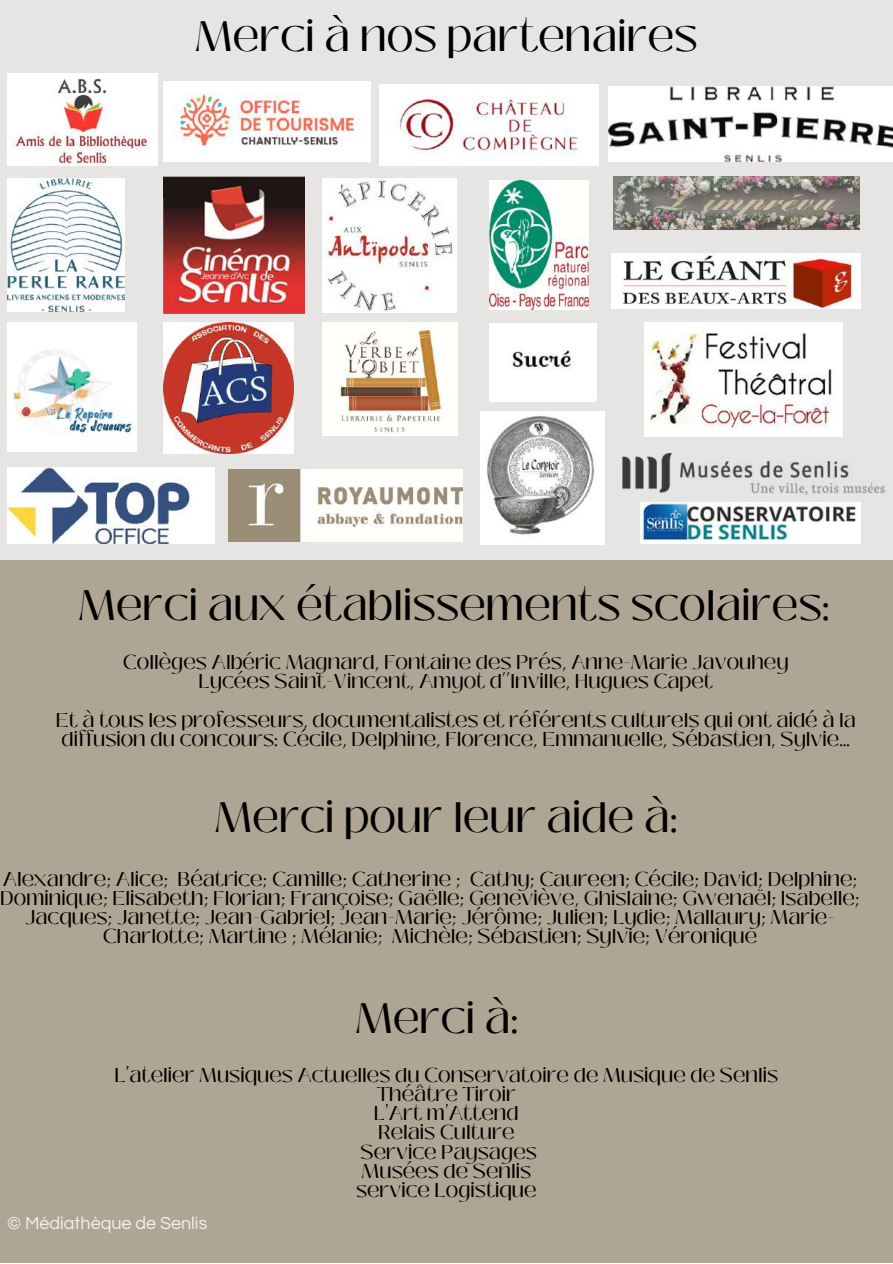
<style>
.page{position:relative;width:893px;height:1264px;background:#fff}
.page>*{position:absolute;margin:0;border:0;box-sizing:border-box;transform-origin:0 0}
.t1{font:42.45px "Black Mango";color:#000}
.t2{font:19.95px/19px "Black Mango";color:#000;text-align:center}
.t3{font:18px "Questrial";color:#f4f0ec}
</style>
<div class="page">
<div style="left:0;top:0;width:892px;height:1262px;background:#e6e5e4"></div>
<div style="left:0;top:560px;width:892px;height:702px;background:#afa595"></div>
<img style="left:7px;top:74px;width:151px;height:91px">
<img style="left:608px;top:87px;width:284px;height:74px">
<img style="left:163px;top:322px;width:130px;height:131px">
<img style="left:163px;top:176px;width:142px;height:137px">
<img style="left:163px;top:81px;width:207px;height:80px">
<img style="left:7px;top:178px;width:117px;height:134px">
<img style="left:322px;top:322px;width:135px;height:113px">
<img style="left:7px;top:322px;width:129px;height:130px">
<img style="left:489px;top:324px;width:107px;height:77px">
<img style="left:322px;top:179px;width:134px;height:133px">
<img style="left:480px;top:411px;width:124px;height:133px">
<img style="left:614px;top:176px;width:245px;height:53px">
<img style="left:7px;top:467px;width:207px;height:76px">
<img style="left:379px;top:84px;width:220px;height:81px">
<img style="left:644px;top:322px;width:198px;height:114px">
<img style="left:611px;top:253px;width:249px;height:55px">
<img style="left:228px;top:469px;width:234px;height:72px">
<img style="left:489px;top:180px;width:99px;height:129px">
<img style="left:640px;top:502px;width:219px;height:41px">
<img style="left:680px;top:461px;width:204px;height:33px">
<img style="left:622px;top:453px;width:49px;height:40px">
<h1 class="t1" style="left:195px;top:5px;width:504px">Merci à nos partenaires</h1>
<h1 class="t1" style="left:78px;top:573px;width:753px">Merci aux établissements scolaires:</h1>
<p class="t2" style="left:123px;top:653px;width:667px">Collèges Albéric Magnard, Fontaine des Prés, Anne-Marie Javouhey<br>Lycées Saint-Vincent, Amyot d’’Inville, Hugues Capet</p>
<p class="t2" style="left:56px;top:710px;width:801px;text-align:left">Et à tous les professeurs, documentalistes et référents culturels qui ont aidé à la diffusion du concours: Cécile, Delphine, Florence, Emmanuelle, Sébastien, Sylvie…</p>
<h1 class="t1" style="left:214px;top:785px;width:465px">Merci pour leur aide à:</h1>
<p class="t2" style="left:0;top:869px;width:861px">Alexandre; Alice; Béatrice; Camille; Catherine ; Cathy; Caureen; Cécile; David; Delphine; Dominique; Elisabeth; Florian; Françoise; Gaëlle; Geneviève, Ghislaine; Gwenaël; Isabelle; Jacques; Janette; Jean-Gabriel; Jean-Marie; Jérôme; Julien; Lydie; Mallaury; Marie-Charlotte; Martine ; Mélanie; Michèle; Sébastien; Sylvie; Véronique</p>
<h1 class="t1" style="left:355px;top:986px;width:165px">Merci à:</h1>
<p class="t2" style="left:114px;top:1065px;width:665px">L'atelier Musiques Actuelles du Conservatoire de Musique de Senlis<br>Théâtre Tiroir<br>L'Art m'Attend<br>Relais Culture<br>Service Paysages<br>Musées de Senlis<br>service Logistique</p>
<p class="t3" style="left:7px;top:1214px;width:202px">© Médiathèque de Senlis</p>
</div>
